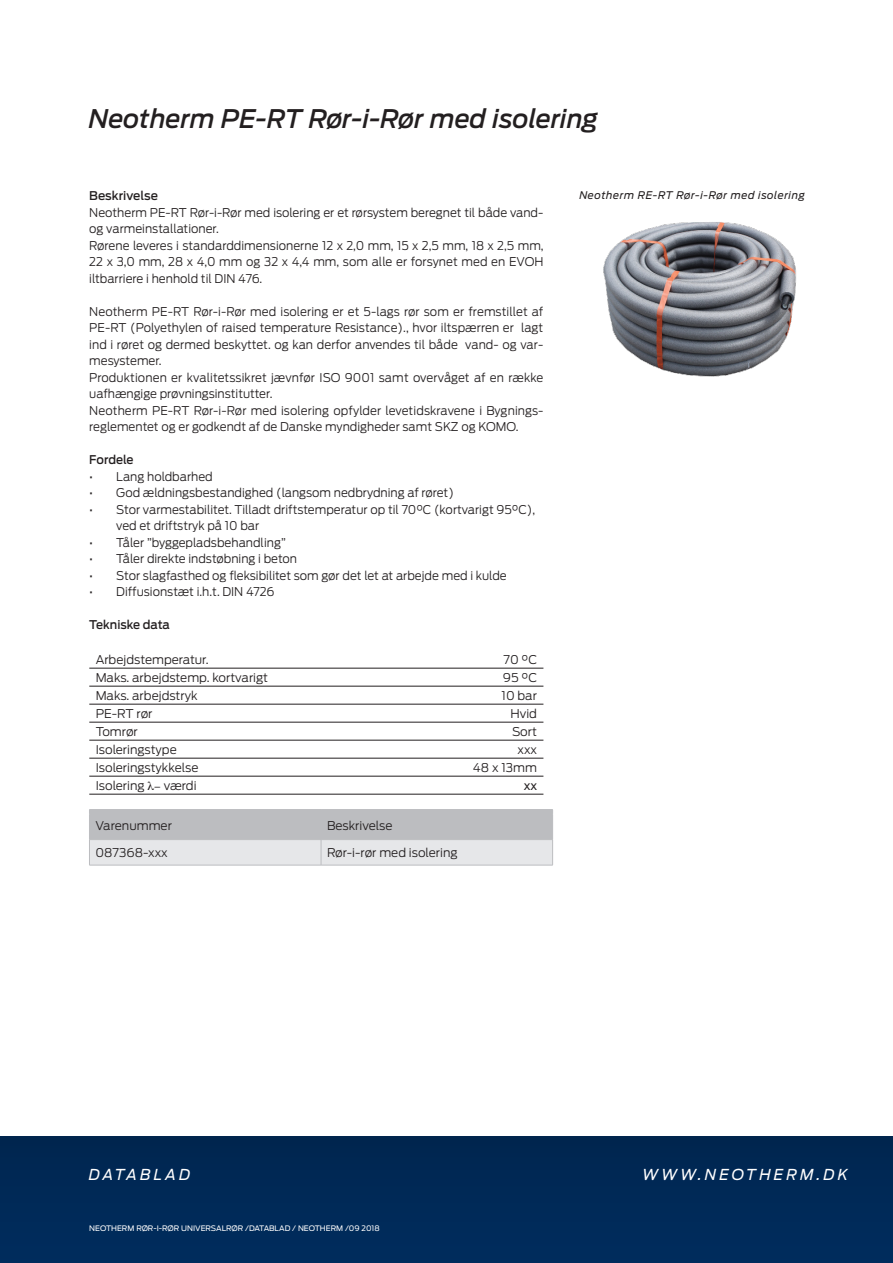
<style>
.page{position:relative;width:893px;height:1263px;background:#fff}
.page>*{position:absolute;margin:0;border:0;box-sizing:border-box;transform-origin:0 0}
.t1{font:italic 500 25.5px "Antenna";color:#231f20}
.t2{font:italic 15px "Antenna";letter-spacing:.2em;color:#fff}
.LAUF_NEU_1{font:300 12px/16.5px "Antenna";color:#231f20}
.LAUF_NEU_1-2{font:500 12px "Antenna";color:#231f20}
.LAUF_NEU_1-3{font:12px "Antenna";color:#231f20}
.LAUFTEXT{font:italic 10.5px "Antenna";letter-spacing:.05em;color:#231f20}
.t3{font:7.5px "Antenna";color:#fff}
</style>
<div class="page">
<div style="left:0;top:1137px;width:893px;height:126px;background:#002957"></div>
<hr style="left:89px;top:668px;width:454px;height:1px;background:#231f20">
<hr style="left:89px;top:686px;width:454px;height:1px;background:#231f20">
<hr style="left:89px;top:704px;width:454px;height:1px;background:#231f20">
<hr style="left:89px;top:722px;width:454px;height:1px;background:#231f20">
<hr style="left:89px;top:740px;width:454px;height:1px;background:#231f20">
<hr style="left:89px;top:758px;width:454px;height:1px;background:#231f20">
<hr style="left:89px;top:776px;width:454px;height:1px;background:#231f20">
<hr style="left:89px;top:794px;width:454px;height:1px;background:#231f20">
<img style="left:603px;top:222px;width:193px;height:155px">
<svg style="left:89px;top:809px;width:464px;height:56px;background:#cecfd1"></svg>
<hr style="left:89px;top:865px;width:232px;height:1px;background:#bcbdc0">
<hr style="left:321px;top:865px;width:232px;height:1px;background:#bcbdc0">
<h1 class="t1" style="left:89px;top:103px;width:511px">Neotherm PE-RT Rør-i-Rør med isolering</h1>
<p class="LAUF_NEU_1-2" style="left:89px;top:189px;width:70px">Beskrivelse</p>
<p class="LAUF_NEU_1" style="left:89px;top:204px;width:456px">Neotherm PE-RT Rør-i-Rør med isolering er et rørsystem beregnet til både vand&shy;og varmeinstallationer.</p>
<p class="LAUF_NEU_1" style="left:89px;top:237px;width:456px;text-align:justify">Rørene leveres i standarddimensionerne 12 x 2,0 mm, 15 x 2,5 mm, 18 x 2,5 mm, 22 x 3,0 mm, 28 x 4,0 mm og 32 x 4,4 mm, som alle er forsynet med en EVOH iltbarriere i henhold til DIN 476.</p>
<p class="LAUF_NEU_1" style="left:89px;top:303px;width:456px;text-align:justify">Neotherm PE-RT Rør-i-Rør med isolering er et 5-lags rør som er fremstillet af PE-RT (Polyethylen of raised temperature Resistance)., hvor iltspærren er lagt ind i røret og dermed beskyttet. og kan derfor anvendes til både vand- og var&shy;mesystemer.</p>
<p class="LAUF_NEU_1" style="left:89px;top:369px;width:456px">Produktionen er kvalitetssikret jævnfør ISO 9001 samt overvåget af en række uafhængige prøvningsinstitutter.</p>
<p class="LAUF_NEU_1" style="left:89px;top:402px;width:456px">Neotherm PE-RT Rør-i-Rør med isolering opfylder levetidskravene i Bygnings&shy;reglementet og er godkendt af de Danske myndigheder samt SKZ og KOMO.</p>
<p class="LAUF_NEU_1-2" style="left:89px;top:453px;width:46px">Fordele</p>
<p class="LAUF_NEU_1" style="left:89px;top:468px;width:125px">• Lang holdbarhed</p>
<p class="LAUF_NEU_1" style="left:89px;top:485px;width:366px">• God ældningsbestandighed (langsom nedbrydning af røret)</p>
<p class="LAUF_NEU_1" style="left:116px;top:501px;width:420px;text-indent:-27px">• Stor varmestabilitet. Tilladt driftstemperatur op til 70°C (kortvarigt 95°C), ved et driftstryk på 10 bar</p>
<p class="LAUF_NEU_1" style="left:89px;top:534px;width:198px">• Tåler ”byggepladsbehandling”</p>
<p class="LAUF_NEU_1" style="left:89px;top:551px;width:209px">• Tåler direkte indstøbning i beton</p>
<p class="LAUF_NEU_1" style="left:89px;top:567px;width:419px">• Stor slagfasthed og fleksibilitet som gør det let at arbejde med i kulde</p>
<p class="LAUF_NEU_1" style="left:89px;top:584px;width:187px">• Diffusionstæt i.h.t. DIN 4726</p>
<p class="LAUF_NEU_1-2" style="left:89px;top:618px;width:82px">Tekniske data</p>
<p class="LAUF_NEU_1" style="left:96px;top:651px;width:115px">Arbejdstemperatur.</p>
<p class="LAUF_NEU_1" style="left:504px;top:651px;width:35px">70 °C</p>
<p class="LAUF_NEU_1" style="left:96px;top:669px;width:174px">Maks. arbejdstemp. kortvarigt</p>
<p class="LAUF_NEU_1" style="left:503px;top:669px;width:36px">95 °C</p>
<p class="LAUF_NEU_1" style="left:96px;top:687px;width:104px">Maks. arbejdstryk</p>
<p class="LAUF_NEU_1" style="left:502px;top:687px;width:37px">10 bar</p>
<p class="LAUF_NEU_1" style="left:96px;top:705px;width:58px">PE-RT rør</p>
<p class="LAUF_NEU_1" style="left:511px;top:705px;width:28px">Hvid</p>
<p class="LAUF_NEU_1" style="left:96px;top:723px;width:44px">Tomrør</p>
<p class="LAUF_NEU_1" style="left:512px;top:723px;width:26px">Sort</p>
<p class="LAUF_NEU_1" style="left:96px;top:741px;width:83px">Isoleringstype</p>
<p class="LAUF_NEU_1" style="left:518px;top:741px;width:21px">xxx</p>
<p class="LAUF_NEU_1" style="left:96px;top:759px;width:104px">Isoleringstykkelse</p>
<p class="LAUF_NEU_1" style="left:473px;top:759px;width:66px">48 x 13mm</p>
<p class="LAUF_NEU_1" style="left:96px;top:777px;width:51px">Isolering</p>
<p class="LAUF_NEU_1" style="left:164px;top:777px;width:34px">værdi</p>
<p class="LAUF_NEU_1-3" style="left:524px;top:778px;width:15px">xx</p>
<p class="LAUF_NEU_1" style="left:95px;top:817px;width:78px">Varenummer</p>
<p class="LAUF_NEU_1" style="left:327px;top:817px;width:67px">Beskrivelse</p>
<p class="LAUF_NEU_1" style="left:95px;top:844px;width:74px">087368-xxx</p>
<p class="LAUF_NEU_1" style="left:327px;top:844px;width:132px">Rør-i-rør med isolering</p>
<p class="LAUFTEXT" style="left:579px;top:189px;width:227px">Neotherm RE-RT Rør-i-Rør med isolering</p>
<p class="t2" style="left:89px;top:1166px;width:103px">DATABLAD</p>
<p class="t2" style="left:642px;top:1166px;width:207px">WWW.NEOTHERM.DK</p>
<p class="t3" style="left:89px;top:1224px;width:292px">NEOTHERM RØR-I-RØR UNIVERSALRØR /DATABLAD / NEOTHERM /09 2018</p>
</div>
